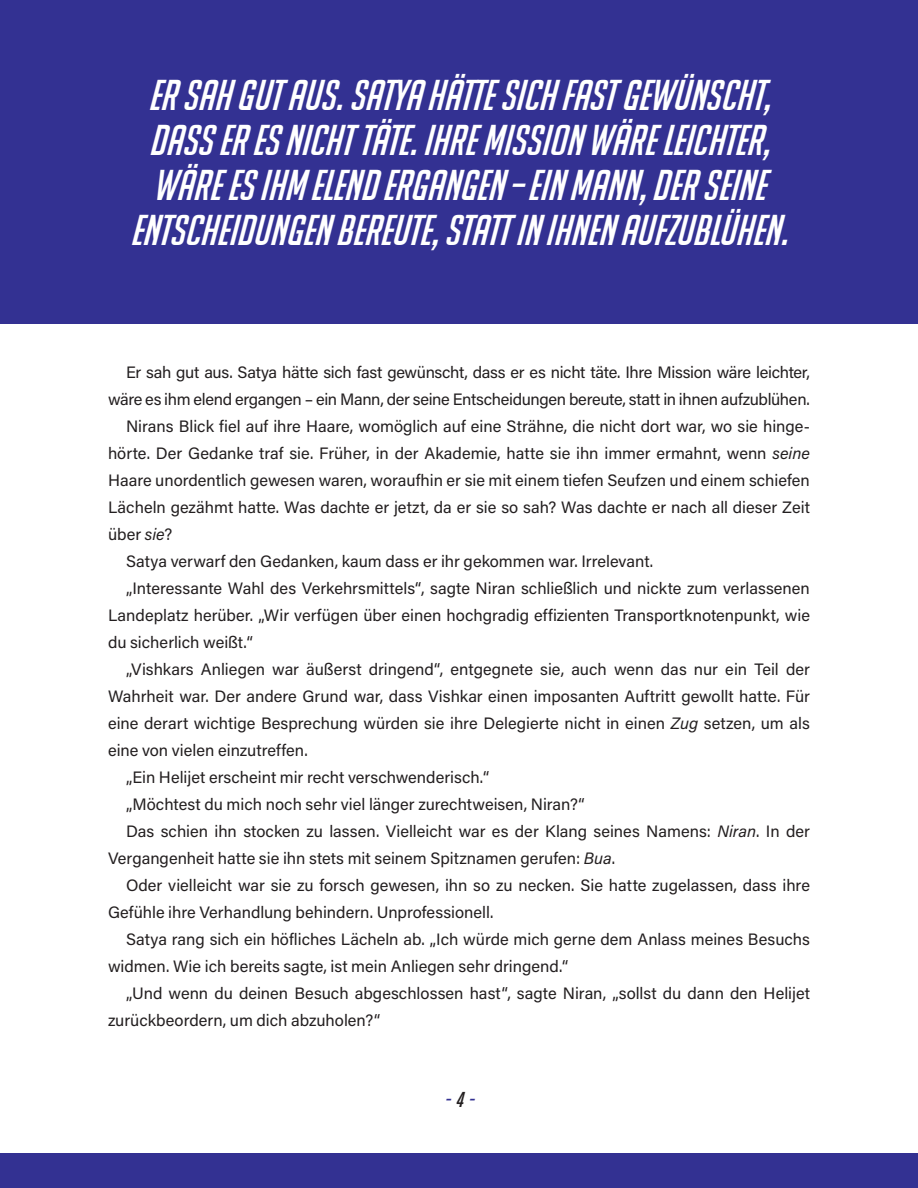
<style>
.page{position:relative;width:918px;height:1188px;background:#fff}
.page>*{position:absolute;margin:0;border:0;box-sizing:border-box;transform-origin:0 0}
.t1{font:italic 42px/45px "Big Noodle Too";color:#fff;text-align:center}
.t2{font:italic 21px "Big Noodle Too";color:#333192}
.TXT{font:16.5px/27px "Acumin Pro";color:#231f20}
.TXT-2{font:16.5px/27px "Acumin Pro";letter-spacing:-.02em;color:#231f20;text-align:right}
.s1{font-style:italic}
.s2{color:#231f20}
</style>
<div class="page">
<div style="left:0;top:1153px;width:918px;height:35px;background:#333192"></div>
<div style="left:0;top:0;width:918px;height:324px;background:#333192"></div>
<p class="t1" style="left:130px;top:71px;width:659px">ER SAH GUT AUS. SATYA HÄTTE SICH FAST GEWÜNSCHT, DASS ER ES NICHT TÄTE. IHRE MISSION WÄRE LEICHTER, WÄRE ES IHM ELEND ERGANGEN– EIN MANN, DER SEINE ENTSCHEIDUNGEN BEREUTE, STATT IN IHNEN AUFZUBLÜHEN.</p>
<p class="TXT-2" style="left:108px;top:358px;width:704px">Er sah gut aus. Satya hätte sich fast gewünscht, dass er es nicht täte. Ihre Mission wäre leichter, wäre es ihm elend ergangen – ein Mann, der seine Entscheidungen bereute, statt in ihnen aufzublühen.</p>
<p class="TXT" style="left:108px;top:412px;width:704px;text-align:justify;text-indent:18px">Nirans Blick fiel auf ihre Haare, womöglich auf eine Strähne, die nicht dort war, wo sie hinge&shy;hörte. Der Gedanke traf sie. Früher, in der Akademie, hatte sie ihn immer ermahnt, wenn <span class="s1">seine </span>Haare unordentlich gewesen waren, woraufhin er sie mit einem tiefen Seufzen und einem schiefen Lächeln gezähmt hatte. Was dachte er jetzt, da er sie so sah? Was dachte er nach all dieser Zeit über <span class="s1">sie</span>?</p>
<p class="TXT" style="left:126px;top:547px;width:529px">Satya verwarf den Gedanken, kaum dass er ihr gekommen war. Irrelevant.</p>
<p class="TXT" style="left:108px;top:574px;width:703px;text-align:justify;text-indent:18px">„Interessante Wahl des Verkehrsmittels“, sagte Niran schließlich und nickte zum verlassenen Landeplatz herüber. „Wir verfügen über einen hochgradig effizienten Transportknotenpunkt, wie du sicherlich weißt.“</p>
<p class="TXT" style="left:108px;top:655px;width:704px;text-align:justify;text-indent:18px">„Vishkars Anliegen war äußerst dringend“, entgegnete sie, auch wenn das nur ein Teil der Wahrheit war. Der andere Grund war, dass Vishkar einen imposanten Auftritt gewollt hatte. Für eine derart wichtige Besprechung würden sie ihre Delegierte nicht in einen <span class="s1">Zug</span> setzen, um als eine von vielen einzutreffen.</p>
<p class="TXT" style="left:126px;top:763px;width:365px">„Ein Helijet erscheint mir recht verschwenderisch.“</p>
<p class="TXT" style="left:126px;top:790px;width:460px">„Möchtest du mich noch sehr viel länger zurechtweisen, Niran?“</p>
<p class="TXT" style="left:108px;top:817px;width:703px;text-indent:18px">Das schien ihn stocken zu lassen. Vielleicht war es der Klang seines Namens: <span class="s1">Niran</span>. In der<br>Vergangenheit hatte sie ihn stets mit seinem Spitznamen gerufen: <span class="s1">Bua</span>.</p>
<p class="TXT" style="left:108px;top:871px;width:704px;text-indent:18px">Oder vielleicht war sie zu forsch gewesen, ihn so zu necken. Sie hatte zugelassen, dass ihre<br>Gefühle ihre Verhandlung behindern. Unprofessionell.</p>
<p class="TXT" style="left:108px;top:925px;width:704px;text-indent:18px">Satya rang sich ein höfliches Lächeln ab. „Ich würde mich gerne dem Anlass meines Besuchs widmen. Wie ich bereits sagte, ist mein Anliegen sehr dringend.“</p>
<p class="TXT" style="left:108px;top:979px;width:704px;text-indent:18px">„Und wenn du deinen Besuch abgeschlossen hast“, sagte Niran, „sollst du dann den Helijet zurückbeordern, um dich abzuholen?“</p>
<p class="t2" style="left:445px;top:1087px;width:30px">-<span class="s2">4</span>-</p>
</div>
